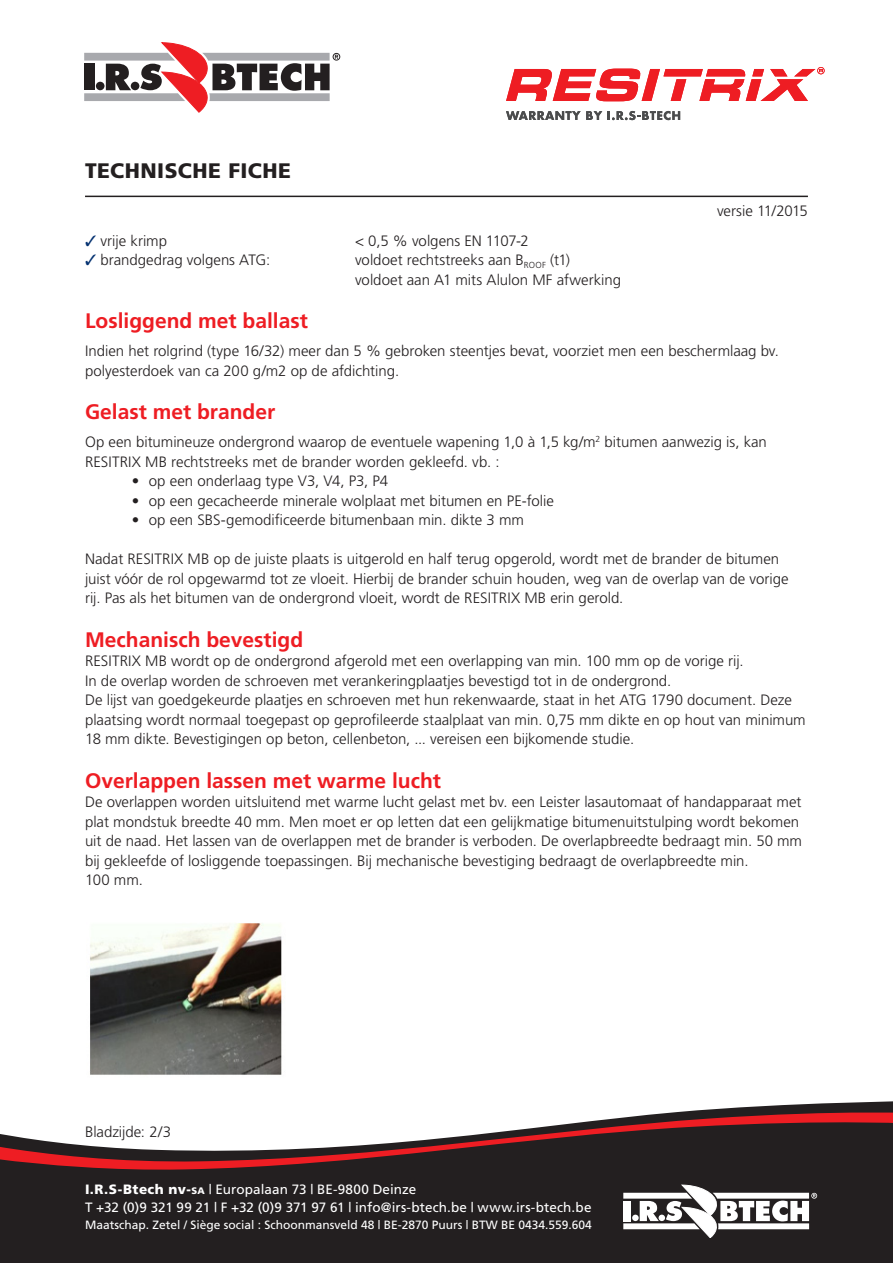
<style>
.page{position:relative;width:893px;height:1263px;background:#fff}
.page>*{position:absolute;margin:0;border:0;box-sizing:border-box;transform-origin:0 0}
.t1{font:700 21px "Frutiger";color:#ee1d23}
.t2{font:900 21px "Frutiger";letter-spacing:.02em;color:#231f20}
.t3{font:300 15px/19.5px "Frutiger";color:#231f20}
.t4{font:13.5px/18px "Frutiger";letter-spacing:.005em;color:#fff}
.t5{font:12px "Frutiger";color:#fff}
.s1{color:#053271}
.s2{font-weight:900}
.s3{font-weight:900;font-size:9.45px}
</style>
<div class="page">
<svg style="left:0;top:1101px;width:893px;height:162px;background:#353132"></svg>
<svg style="left:0;top:1109px;width:893px;height:63px;fill:#231f20"></svg>
<svg style="left:623px;top:1185px;width:194px;height:52px"></svg>
<hr style="left:85px;top:196px;width:723px;height:1px;background:#231f20">
<svg style="left:84px;top:43px;width:256px;height:69px"></svg>
<svg style="left:506px;top:67px;width:319px;height:34px"></svg>
<svg style="left:506px;top:111px;width:96px;height:9px"></svg>
<svg style="left:608px;top:111px;width:72px;height:9px"></svg>
<img style="left:90px;top:923px;width:192px;height:152px">
<h1 class="t2" style="left:85px;top:158px;width:208px">TECHNISCHE FICHE</h1>
<p class="t3" style="left:717px;top:201px;width:92px">versie 11/2015</p>
<p class="t3" style="left:85px;top:231px;width:84px"><span class="s1">✓</span> vrije krimp</p>
<p class="t3" style="left:355px;top:231px;width:175px">&lt; 0,5 % volgens EN 1107-2</p>
<p class="t3" style="left:85px;top:250px;width:187px"><span class="s1">✓</span> brandgedrag volgens ATG:</p>
<p class="t3" style="left:355px;top:250px;width:267px">voldoet rechtstreeks aan B<sub>ROOF</sub> (t1) voldoet aan A1 mits Alulon MF afwerking</p>
<h1 class="t1" style="left:85px;top:308px;width:224px">Losliggend met ballast</h1>
<p class="t3" style="left:85px;top:341px;width:695px">Indien het rolgrind (type 16/32) meer dan 5 % gebroken steentjes bevat, voorziet men een beschermlaag bv. polyesterdoek van ca 200 g/m2 op de afdichting.</p>
<h1 class="t1" style="left:85px;top:399px;width:192px">Gelast met brander</h1>
<p class="t3" style="left:85px;top:432px;width:683px">Op een bitumineuze ondergrond waarop de eventuele wapening 1,0 à 1,5 kg/m<sup>2</sup> bitumen aanwezig is, kan<br>RESITRIX MB rechtstreeks met de brander worden gekleefd. vb. :</p>
<p class="t3" style="left:132px;top:471px;width:258px">• op een onderlaag type V3, V4, P3, P4</p>
<p class="t3" style="left:132px;top:491px;width:424px">• op een gecacheerde minerale wolplaat met bitumen en PE-folie</p>
<p class="t3" style="left:132px;top:510px;width:394px">• op een SBS-gemodificeerde bitumenbaan min. dikte 3 mm</p>
<p class="t3" style="left:85px;top:549px;width:705px">Nadat RESITRIX MB op de juiste plaats is uitgerold en half terug opgerold, wordt met de brander de bitumen juist vóór de rol opgewarmd tot ze vloeit. Hierbij de brander schuin houden, weg van de overlap van de vorige rij. Pas als het bitumen van de ondergrond vloeit, wordt de RESITRIX MB erin gerold.</p>
<h1 class="t1" style="left:85px;top:627px;width:220px">Mechanisch bevestigd</h1>
<p class="t3" style="left:85px;top:651px;width:722px">RESITRIX MB wordt op de ondergrond afgerold met een overlapping van min. 100 mm op de vorige rij.<br>In de overlap worden de schroeven met verankeringplaatjes bevestigd tot in de ondergrond.<br>De lijst van goedgekeurde plaatjes en schroeven met hun rekenwaarde, staat in het ATG 1790 document. Deze plaatsing wordt normaal toegepast op geprofileerde staalplaat van min. 0,75 mm dikte en op hout van minimum 18 mm dikte. Bevestigingen op beton, cellenbeton, ... vereisen een bijkomende studie.</p>
<h1 class="t1" style="left:85px;top:768px;width:357px">Overlappen lassen met warme lucht</h1>
<p class="t3" style="left:85px;top:792px;width:719px">De overlappen worden uitsluitend met warme lucht gelast met bv. een Leister lasautomaat of handapparaat met plat mondstuk breedte 40 mm. Men moet er op letten dat een gelijkmatige bitumenuitstulping wordt bekomen uit de naad. Het lassen van de overlappen met de brander is verboden. De overlapbreedte bedraagt min. 50 mm bij gekleefde of losliggende toepassingen. Bij mechanische bevestiging bedraagt de overlapbreedte min.<br>100 mm.</p>
<p class="t3" style="left:85px;top:1121px;width:88px">Bladzijde: 2/3</p>
<p class="t4" style="left:85px;top:1181px;width:508px"><span class="s2">I.R.S-Btech nv-</span><span class="s3">sa</span> | Europalaan 73 | BE-9800 Deinze<br>T +32 (0)9 321 99 21 | F +32 (0)9 371 97 61 | info@irs-btech.be | www.irs-btech.be</p>
<p class="t5" style="left:85px;top:1218px;width:508px">Maatschap. Zetel / Siège social : Schoonmansveld 48 | BE-2870 Puurs | BTW BE 0434.559.604</p>
</div>
